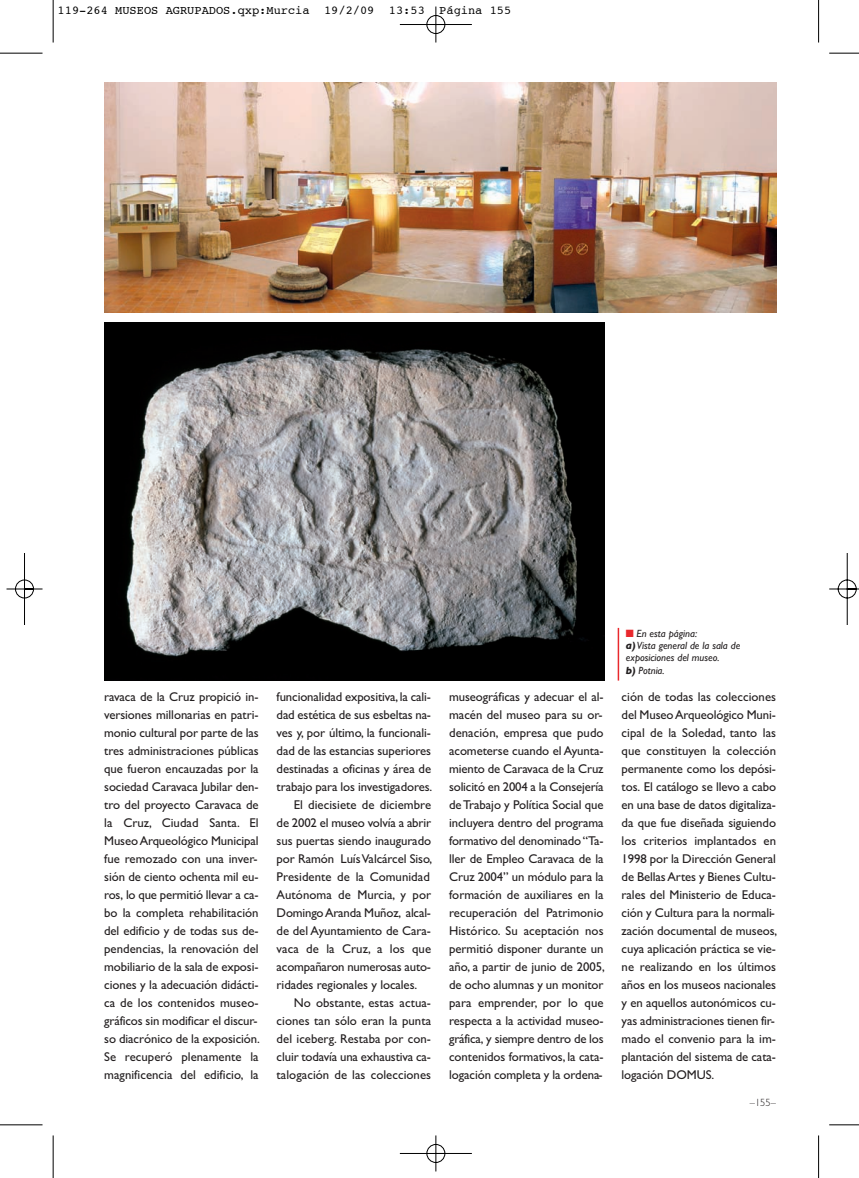
<style>
.page{position:relative;width:859px;height:1178px;background:#fff}
.page>*{position:absolute;margin:0;border:0;box-sizing:border-box;transform-origin:0 0}
.t1{font:12.75px/18px "Gill Sans";letter-spacing:-.005em;color:#231f20}
.t2{font:12px "Courier";color:#000}
.t3{font:italic 10.5px/12.5px "Gill Sans";color:#231f20}
.t4{font:300 10.5px "Gill Sans";color:#231f20}
.s1{color:#e9282d}
.s2{font-weight:700}
</style>
<div class="page">
<hr style="left:53px;top:0;width:1px;height:43px;background:#000">
<hr style="left:0;top:53px;width:43px;height:1px;background:#000">
<hr style="left:818px;top:0;width:1px;height:43px;background:#000">
<hr style="left:53px;top:1135px;width:1px;height:43px;background:#000">
<hr style="left:0;top:1124px;width:43px;height:1px;background:#000">
<hr style="left:818px;top:1135px;width:1px;height:43px;background:#000">
<img style="left:6px;top:6px;width:853px;height:1166px">
<p class="t2" style="left:58px;top:4px;width:455px">119-264 MUSEOS AGRUPADOS.qxp:Murcia 19/2/09 13:53 Página 155</p>
<p class="t3" style="left:626px;top:628px;width:116px"><span class="s1">■</span> En esta página:<br><span class="s2">a)</span> Vista general de la sala de exposiciones del museo.<br><span class="s2">b)</span> Potnia.</p>
<p class="t1" style="left:104px;top:689px;width:157px">ravaca de la Cruz propició in&shy;versiones millonarias en patri&shy;monio cultural por parte de las tres administraciones públicas que fueron encauzadas por la sociedad Caravaca Jubilar den&shy;tro del proyecto Caravaca de la Cruz, Ciudad Santa. El<br>Museo Arqueológico Municipal fue remozado con una inver&shy;sión de ciento ochenta mil eu&shy;ros, lo que permitió llevar a ca&shy;bo la completa rehabilitación del edificio y de todas sus de&shy;pendencias, la renovación del mobiliario de la sala de exposi&shy;ciones y la adecuación didácti&shy;ca de los contenidos museo&shy;gráficos sin modificar el discur&shy;so diacrónico de la exposición.<br>Se recuperó plenamente la magnificencia del edificio, la</p>
<p class="t1" style="left:277px;top:689px;width:156px">funcionalidad expositiva, la cali-</p>
<p class="t1" style="left:277px;top:707px;width:156px">dad estética de sus esbeltas na-</p>
<p class="t1" style="left:277px;top:725px;width:156px">ves y, por último, la funcionali-</p>
<p class="t1" style="left:277px;top:743px;width:156px">dad de las estancias superiores</p>
<p class="t1" style="left:277px;top:761px;width:156px">destinadas a oficinas y área de</p>
<p class="t1" style="left:277px;top:779px;width:157px">trabajo para los investigadores.</p>
<p class="t1" style="left:294px;top:797px;width:139px">El diecisiete de diciembre</p>
<p class="t1" style="left:277px;top:815px;width:156px">de 2002 el museo volvía a abrir</p>
<p class="t1" style="left:277px;top:833px;width:156px">sus puertas siendo inaugurado</p>
<p class="t1" style="left:277px;top:851px;width:157px">por Ramón Luís Valcárcel Siso,</p>
<p class="t1" style="left:277px;top:869px;width:155px">Presidente de la Comunidad</p>
<p class="t1" style="left:277px;top:887px;width:156px">Autónoma de Murcia, y por</p>
<p class="t1" style="left:277px;top:905px;width:156px">Domingo Aranda Muñoz, alcal-</p>
<p class="t1" style="left:277px;top:923px;width:156px">de del Ayuntamiento de Cara-</p>
<p class="t1" style="left:277px;top:941px;width:156px">vaca de la Cruz, a los que</p>
<p class="t1" style="left:277px;top:959px;width:156px">acompañaron numerosas auto-</p>
<p class="t1" style="left:277px;top:977px;width:142px">ridades regionales y locales.</p>
<p class="t1" style="left:294px;top:995px;width:139px">No obstante, estas actua-</p>
<p class="t1" style="left:277px;top:1013px;width:156px">ciones tan sólo eran la punta</p>
<p class="t1" style="left:277px;top:1031px;width:156px">del iceberg. Restaba por con-</p>
<p class="t1" style="left:277px;top:1049px;width:156px">cluir todavía una exhaustiva ca-</p>
<p class="t1" style="left:277px;top:1067px;width:156px">talogación de las colecciones</p>
<p class="t1" style="left:449px;top:689px;width:157px">museográficas y adecuar el al&shy;macén del museo para su or&shy;denación, empresa que pudo acometerse cuando el Ayunta&shy;miento de Caravaca de la Cruz solicitó en 2004 a la Consejería de Trabajo y Política Social que incluyera dentro del programa formativo del denominado “Ta&shy;ller de Empleo Caravaca de la<br>Cruz 2004” un módulo para la formación de auxiliares en la recuperación del Patrimonio<br>Histórico. Su aceptación nos permitió disponer durante un año, a partir de junio de 2005, de ocho alumnas y un monitor para emprender, por lo que respecta a la actividad museo&shy;gráfica, y siempre dentro de los contenidos formativos, la cata&shy;logación completa y la ordena-</p>
<p class="t1" style="left:622px;top:689px;width:157px">ción de todas las colecciones del Museo Arqueológico Muni&shy;cipal de la Soledad, tanto las que constituyen la colección permanente como los depósi&shy;tos. El catálogo se llevo a cabo en una base de datos digitaliza&shy;da que fue diseñada siguiendo los criterios implantados en<br>1998 por la Dirección General de Bellas Artes y Bienes Cultu&shy;rales del Ministerio de Educa&shy;ción y Cultura para la normali&shy;zación documental de museos, cuya aplicación práctica se vie&shy;ne realizando en los últimos años en los museos nacionales y en aquellos autonómicos cu&shy;yas administraciones tienen fir&shy;mado el convenio para la im&shy;plantación del sistema de cata&shy;logación DOMUS.</p>
<p class="t4" style="left:750px;top:1099px;width:28px">–155–</p>
</div>
